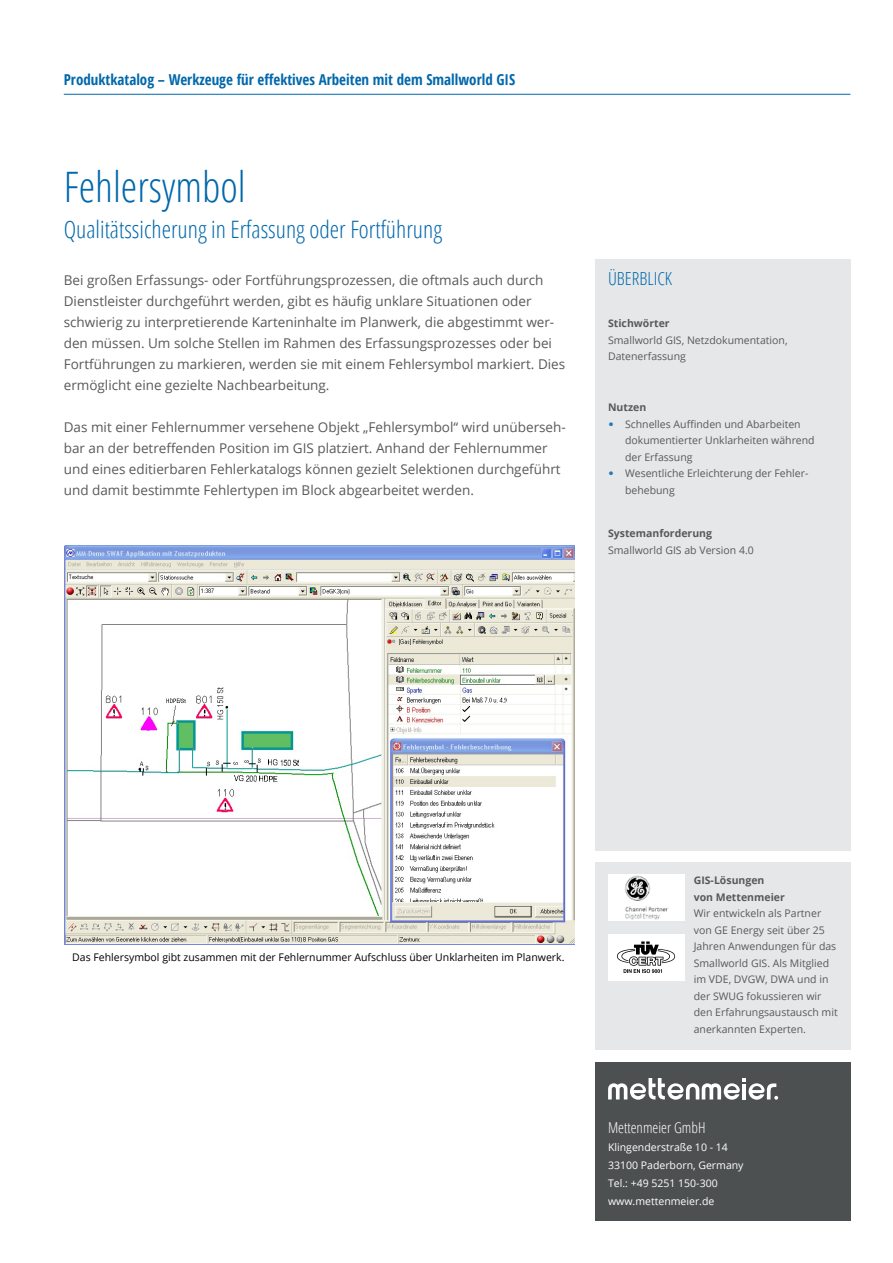
<style>
.page{position:relative;width:893px;height:1263px;background:#fff}
.page>*{position:absolute;margin:0;border:0;box-sizing:border-box;transform-origin:0 0}
.t1{font:300 condensed 42px "Open Sans";color:#0068ac}
.t2{font:300 condensed 24px "Open Sans";color:#0068ac}
.t3{font:300 condensed 18px "Open Sans";color:#0068ac}
.t4{font:700 condensed 15px "Open Sans";color:#0068ac}
.t5{font:300 condensed 15px "Open Sans";color:#fff}
.t6{font:13.5px/21px "Open Sans";color:#58595b}
.t7{font:10.5px/16.5px "Open Sans";color:#58595b}
.t8{font:10.5px "Open Sans";color:#000}
.t9{font:10.5px/18px "Open Sans";color:#fff}
.t10{font:700 10.5px/16.5px "Open Sans";color:#58595b}
.s1{font-family:"Calibri";font-size:12px;color:#227ab8}
</style>
<div class="page">
<div style="left:595px;top:863px;width:255px;height:187px;background:#e6e7e8"></div>
<div style="left:595px;top:259px;width:255px;height:591px;background:#e6e7e8"></div>
<div style="left:595px;top:1062px;width:255px;height:158px;background:#4d5051"></div>
<svg style="left:608px;top:1078px;width:171px;height:22px"></svg>
<hr style="left:64px;top:94px;width:786px;height:1px;background:#0068ac">
<div style="left:608px;top:934px;width:77px;height:47px;background:#fff"></div>
<div style="left:608px;top:874px;width:77px;height:47px;background:#fff"></div>
<img style="left:625px;top:875px;width:43px;height:44px">
<img style="left:617px;top:941px;width:59px;height:32px">
<img style="left:64px;top:546px;width:510px;height:398px">
<p class="t4" style="left:64px;top:69px;width:453px">Produktkatalog – Werkzeuge für effektives Arbeiten mit dem Smallworld GIS</p>
<h1 class="t1" style="left:64px;top:158px;width:184px">Fehlersymbol</h1>
<h2 class="t2" style="left:64px;top:213px;width:380px">Qualitätssicherung in Erfassung oder Fortführung</h2>
<p class="t6" style="left:64px;top:269px;width:503px">Bei großen Erfassungs- oder Fortführungsprozessen, die oftmals auch durch Dienstleister durchgeführt werden, gibt es häufig unklare Situationen oder schwierig zu interpretierende Karteninhalte im Planwerk, die abgestimmt wer&shy;den müssen. Um solche Stellen im Rahmen des Erfassungsprozesses oder bei Fortführungen zu markieren, werden sie mit einem Fehlersymbol markiert. Dies ermöglicht eine gezielte Nachbearbeitung.</p>
<p class="t6" style="left:64px;top:416px;width:503px">Das mit einer Fehlernummer versehene Objekt „Fehlersymbol“ wird unüberseh&shy;bar an der betreffenden Position im GIS platziert. Anhand der Fehlernummer und eines editierbaren Fehlerkatalogs können gezielt Selektionen durchgeführt und damit bestimmte Fehlertypen im Block abgearbeitet werden.</p>
<h3 class="t3" style="left:608px;top:266px;width:66px">ÜBERBLICK</h3>
<p class="t10" style="left:608px;top:315px;width:63px">Stichwörter</p>
<p class="t7" style="left:608px;top:331px;width:181px">Smallworld GIS, Netzdokumentation,<br>Datenerfassung</p>
<p class="t10" style="left:608px;top:399px;width:40px">Nutzen</p>
<p class="t7" style="left:625px;top:415px;width:191px;text-indent:-17px"><span class="s1">•</span> Schnelles Auffinden und Abarbeiten dokumentierter Unklarheiten während der Erfassung</p>
<p class="t7" style="left:625px;top:465px;width:185px;text-indent:-17px"><span class="s1">•</span> Wesentliche Erleichterung der Fehler&shy;behebung</p>
<p class="t10" style="left:608px;top:525px;width:105px">Systemanforderung</p>
<p class="t7" style="left:608px;top:541px;width:147px">Smallworld GIS ab Version 4.0</p>
<p class="t8" style="left:72px;top:949px;width:494px">Das Fehlersymbol gibt zusammen mit der Fehlernummer Aufschluss über Unklarheiten im Planwerk.</p>
<p class="t10" style="left:694px;top:872px;width:93px">GIS-Lösungen von Mettenmeier</p>
<p class="t7" style="left:694px;top:905px;width:145px">Wir entwickeln als Partner von GE Energy seit über 25<br>Jahren Anwendungen für das<br>Smallworld GIS. Als Mitglied im VDE, DVGW, DWA und in der SWUG fokussieren wir den Erfahrungsaustausch mit anerkannten Experten.</p>
<p class="t5" style="left:608px;top:1117px;width:99px">Mettenmeier GmbH</p>
<p class="t9" style="left:608px;top:1137px;width:137px">Klingenderstraße 10 - 14<br>33100 Paderborn, Germany<br>Tel.: +49 5251 150-300 www.mettenmeier.de</p>
</div>
